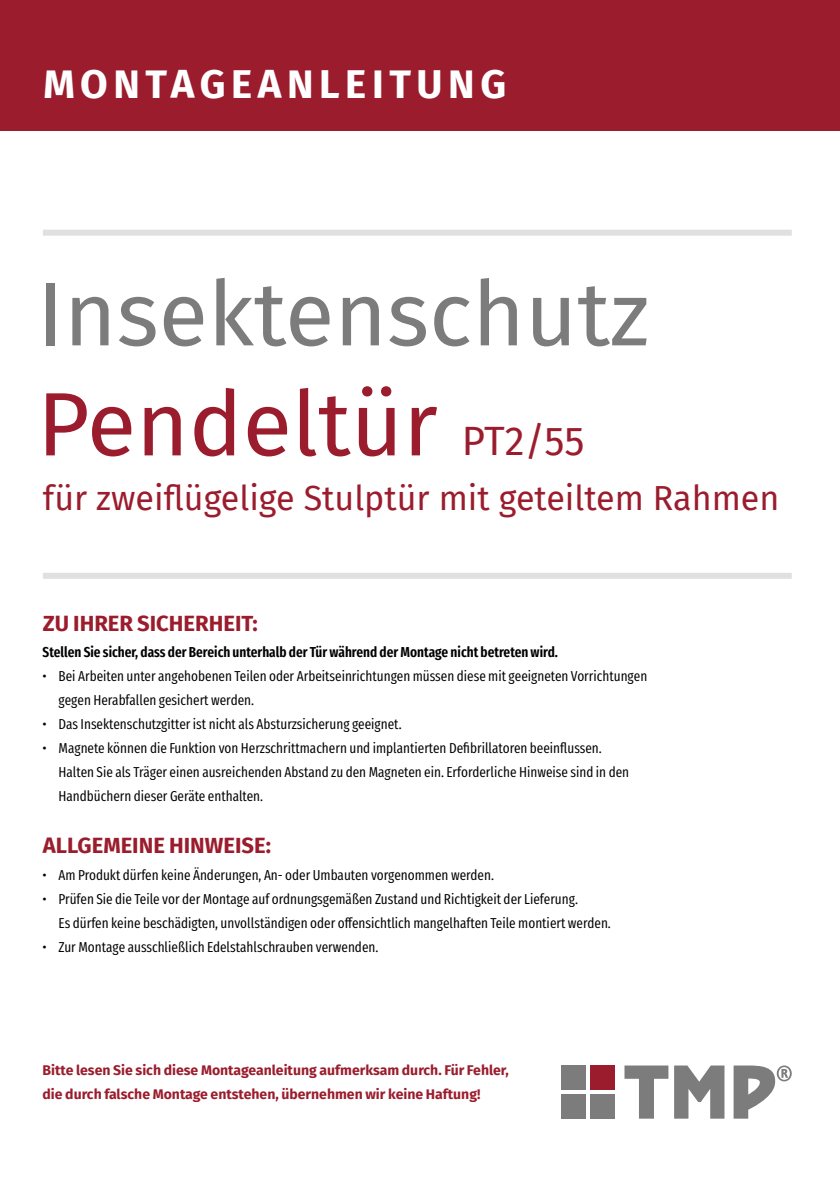
<style>
.page{position:relative;width:840px;height:1191px;background:#fff}
.page>*{position:absolute;margin:0;border:0;box-sizing:border-box;transform-origin:0 0}
.t1{font:90px "Fira Sans";color:#7c7c7c}
.t2{font:90px "Fira Sans";color:#9b1d2d}
.t3{font:700 40px "Fira Sans";letter-spacing:.14em;color:#fff}
.t4{font:40px "Fira Sans";color:#9b1d2d}
.t5{font:34px "Fira Sans";color:#9b1d2d}
.Haupttext_9_pt_Fett{font:700 22px "Fira Sans";color:#9b1d2d}
.Haupttext_9_pt_Fett-2{font:14.4px/24px "Fira Sans Compressed";color:#000}
.Haupttext_9_pt_Fett-3{font:600 14.4px "Fira Sans Compressed";color:#000}
.Haupttext_9_pt_Fett-4{font:700 14px/24px "Fira Sans";color:#9b1d2d}
</style>
<div class="page">
<div style="left:0;top:0;width:839px;height:130px;background:#9b1d2d"></div>
<div style="left:561px;top:1065px;width:24px;height:24px;background:#7c7c7c"></div>
<svg style="left:624px;top:1065px;width:100px;height:53px"></svg>
<svg style="left:733px;top:1065px;width:58px;height:53px"></svg>
<div style="left:561px;top:1094px;width:24px;height:24px;background:#7c7c7c"></div>
<div style="left:590px;top:1065px;width:24px;height:24px;background:#9b1d2d"></div>
<div style="left:590px;top:1094px;width:24px;height:24px;background:#7c7c7c"></div>
<div style="left:43px;top:230px;width:748px;height:6px;background:#e0e0e0"></div>
<div style="left:43px;top:573px;width:748px;height:6px;background:#e0e0e0"></div>
<p class="t3" style="left:43px;top:50px;width:464px">MONTAGEANLEITUNG</p>
<p class="t1" style="left:37px;top:246px;width:613px">Insektenschutz</p>
<p class="t2" style="left:37px;top:356px;width:402px">Pendeltür</p>
<p class="t4" style="left:461px;top:411px;width:124px">PT2/55</p>
<p class="t5" style="left:43px;top:472px;width:737px">für zweiflügelige Stulptür mit geteiltem Rahmen</p>
<p class="Haupttext_9_pt_Fett" style="left:43px;top:604px;width:216px">ZU IHRER SICHERHEIT:</p>
<p class="Haupttext_9_pt_Fett-3" style="left:43px;top:640px;width:516px">Stellen Sie sicher, dass der Bereich unterhalb der Tür während der Montage nicht betreten wird.</p>
<p class="Haupttext_9_pt_Fett-2" style="left:59px;top:664px;width:590px;text-indent:-16px">• Bei Arbeiten unter angehobenen Teilen oder Arbeitseinrichtungen müssen diese mit geeigneten Vorrichtungen gegen Herabfallen gesichert werden.</p>
<p class="Haupttext_9_pt_Fett-2" style="left:43px;top:712px;width:360px">• Das Insektenschutzgitter ist nicht als Absturzsicherung geeignet.</p>
<p class="Haupttext_9_pt_Fett-2" style="left:59px;top:736px;width:571px;text-indent:-16px">• Magnete können die Funktion von Herzschrittmachern und implantierten Defibrillatoren beeinflussen.<br>Halten Sie als Träger einen ausreichenden Abstand zu den Magneten ein. Erforderliche Hinweise sind in den<br>Handbüchern dieser Geräte enthalten.</p>
<p class="Haupttext_9_pt_Fett" style="left:43px;top:827px;width:229px">ALLGEMEINE HINWEISE:</p>
<p class="Haupttext_9_pt_Fett-2" style="left:43px;top:862px;width:452px">• Am Produkt dürfen keine Änderungen, An- oder Umbauten vorgenommen werden.</p>
<p class="Haupttext_9_pt_Fett-2" style="left:59px;top:886px;width:553px;text-indent:-16px">• Prüfen Sie die Teile vor der Montage auf ordnungsgemäßen Zustand und Richtigkeit der Lieferung.<br>Es dürfen keine beschädigten, unvollständigen oder offensichtlich mangelhaften Teile montiert werden.</p>
<p class="Haupttext_9_pt_Fett-2" style="left:43px;top:934px;width:337px">• Zur Montage ausschließlich Edelstahlschrauben verwenden.</p>
<p class="Haupttext_9_pt_Fett-4" style="left:43px;top:1057px;width:467px">Bitte lesen Sie sich diese Montageanleitung aufmerksam durch. Für Fehler, die durch falsche Montage entstehen, übernehmen wir keine Haftung!</p>
</div>
